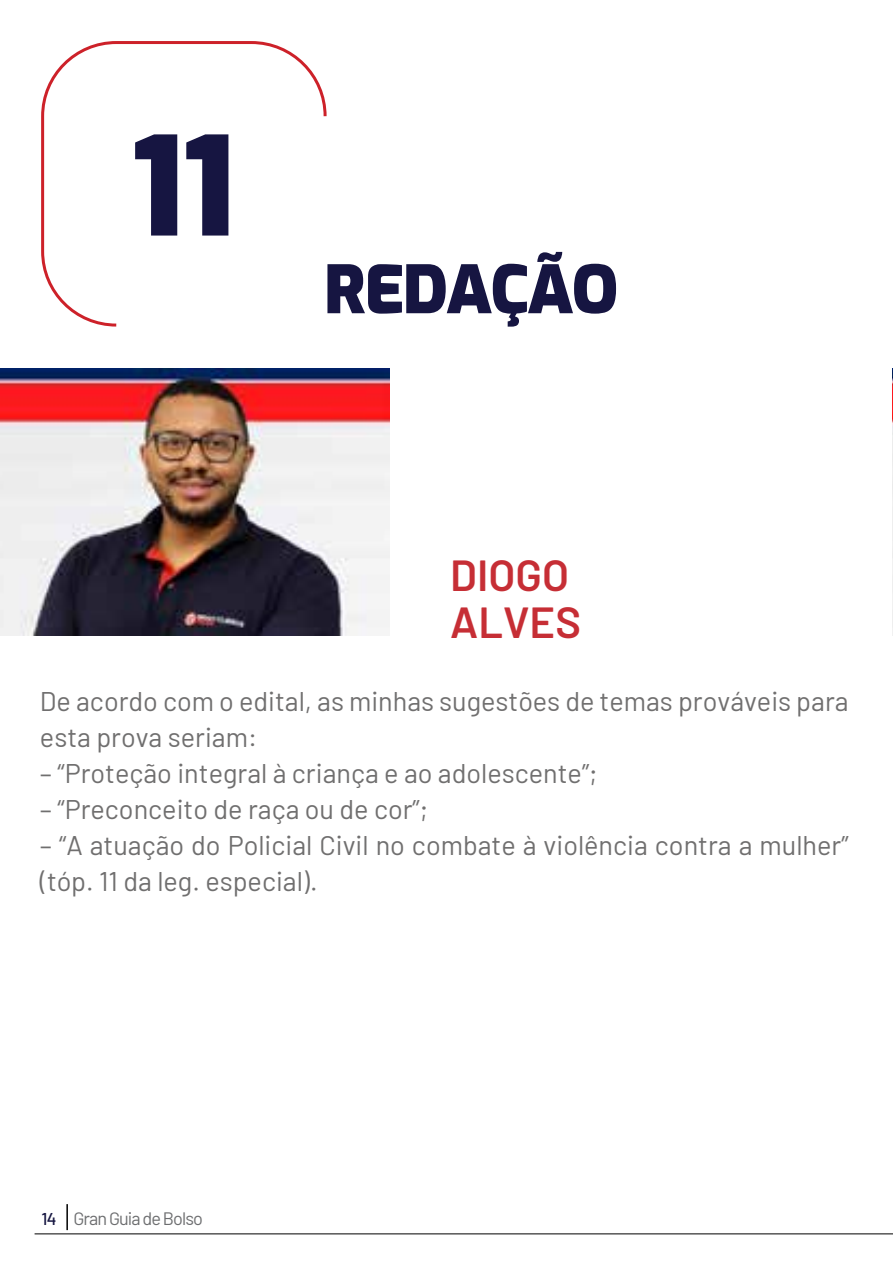
<style>
.page{position:relative;width:893px;height:1276px;background:#fff}
.page>*{position:absolute;margin:0;border:0;box-sizing:border-box;transform-origin:0 0}
.t1{font:900 135px "Exo";color:#161541}
.t2{font:900 66px "Exo";letter-spacing:-.025em;color:#161541}
.t3{font:600 43.5px/47.1px "Barlow";color:#c62e35}
.t4{font:27px/36px "Barlow";color:#706f6f}
.t5{font:18px "Barlow";letter-spacing:-.05em;color:#6d6e70}
.s1{font-weight:500;font-size:17.1px;color:#171742}
</style>
<div class="page">
<img style="left:892px;top:369px;width:1px;height:266px">
<img style="left:0;top:369px;width:389px;height:266px">
<svg style="left:41px;top:41px;width:286px;height:285px"></svg>
<hr style="left:35px;top:1233px;width:858px;height:1px;background:#000">
<hr style="left:66px;top:1204px;width:2px;height:26px;background:#000">
<h1 class="t1" style="left:132px;top:82px;width:104px">11</h1>
<h2 class="t2" style="left:324px;top:238px;width:296px">REDAÇÃO</h2>
<h3 class="t3" style="left:450px;top:548px;width:132px">DIOGO<br>ALVES</h3>
<p class="t4" style="left:40px;top:681px;width:810px">De acordo com o edital, as minhas sugestões de temas prováveis para esta prova seriam:</p>
<p class="t4" style="left:40px;top:753px;width:559px">– “Proteção integral à criança e ao adolescente”;</p>
<p class="t4" style="left:40px;top:789px;width:390px">– “Preconceito de raça ou de cor”;</p>
<p class="t4" style="left:40px;top:825px;width:810px">– “A atuação do Policial Civil no combate à violência contra a mulher” (tóp. 11 da leg. especial).</p>
<p class="t5" style="left:42px;top:1205px;width:163px"><span class="s1">14</span> Gran Guia de Bolso</p>
</div>
